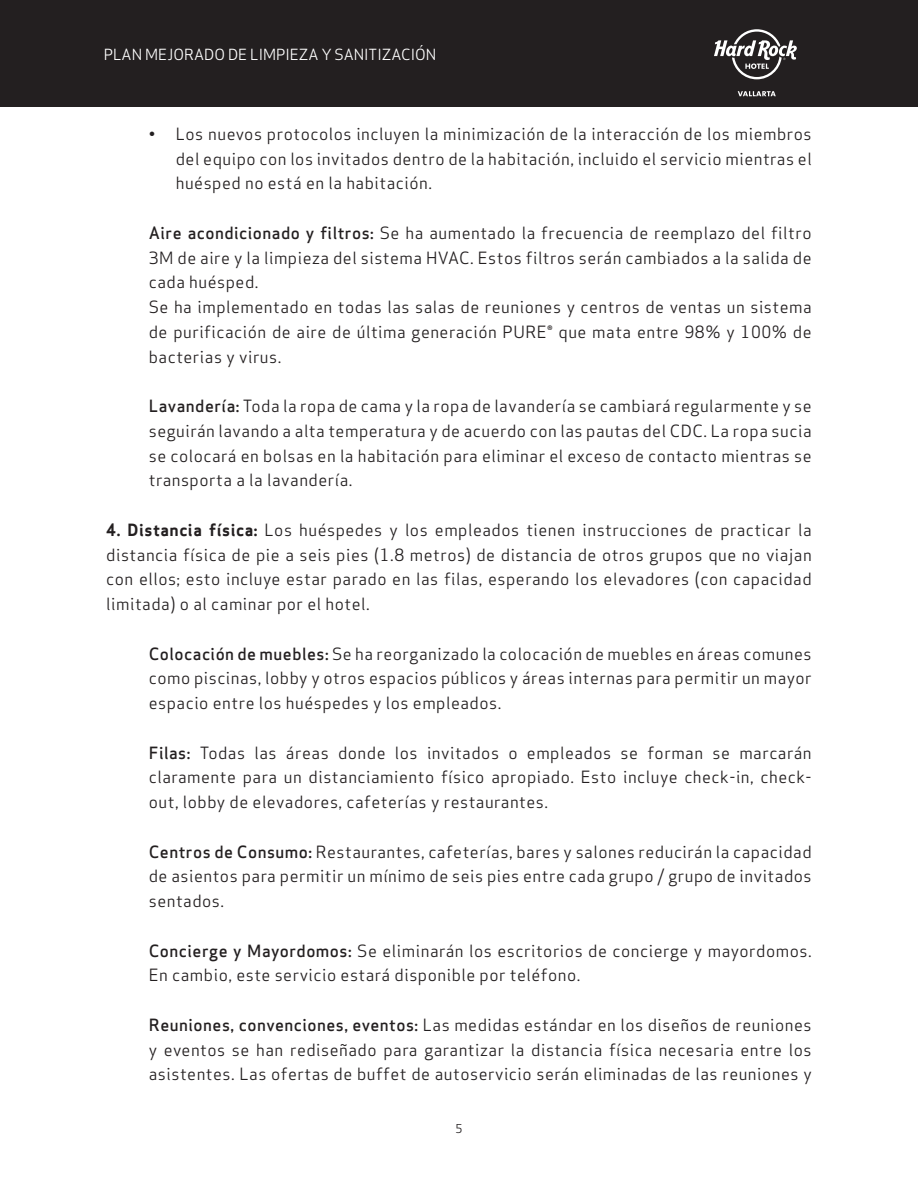
<style>
.page{position:relative;width:918px;height:1188px;background:#fff}
.page>*{position:absolute;margin:0;border:0;box-sizing:border-box;transform-origin:0 0}
.t1{font:16.5px/24.8px "Apex Sans";letter-spacing:.03em;color:#231f20;text-align:justify}
.t2{font:15px "Apex Sans";color:#fff}
.t3{font:12px "Apex Sans";color:#231f20}
.s1{font-weight:500}
.s2{font-weight:700}
</style>
<div class="page">
<div style="left:0;top:0;width:918px;height:106px;background:#231f20"></div>
<svg style="left:714px;top:29px;width:83px;height:50px"></svg>
<svg style="left:738px;top:91px;width:38px;height:5px"></svg>
<p class="t2" style="left:104px;top:42px;width:334px">PLAN MEJORADO DE LIMPIEZA Y SANITIZACIÓN</p>
<p class="t1" style="left:176px;top:120px;width:637px;text-indent:-27px">• Los nuevos protocolos incluyen la minimización de la interacción de los miembros del equipo con los invitados dentro de la habitación, incluido el servicio mientras el huésped no está en la habitación.</p>
<p class="t1" style="left:149px;top:219px;width:664px"><span class="s1">Aire acondicionado y filtros:</span> Se ha aumentado la frecuencia de reemplazo del filtro 3M de aire y la limpieza del sistema HVAC. Estos filtros serán cambiados a la salida de cada huésped.</p>
<p class="t1" style="left:149px;top:293px;width:664px">Se ha implementado en todas las salas de reuniones y centros de ventas un sistema de purificación de aire de última generación PURE® que mata entre 98% y 100% de bacterias y virus.</p>
<p class="t1" style="left:149px;top:392px;width:664px"><span class="s1">Lavandería:</span> Toda la ropa de cama y la ropa de lavandería se cambiará regularmente y se seguirán lavando a alta temperatura y de acuerdo con las pautas del CDC. La ropa sucia se colocará en bolsas en la habitación para eliminar el exceso de contacto mientras se transporta a la lavandería.</p>
<p class="t1" style="left:106px;top:516px;width:707px"><span class="s2">4. Distancia física:</span> Los huéspedes y los empleados tienen instrucciones de practicar la distancia física de pie a seis pies (1.8 metros) de distancia de otros grupos que no viajan con ellos; esto incluye estar parado en las filas, esperando los elevadores (con capacidad limitada) o al caminar por el hotel.</p>
<p class="t1" style="left:149px;top:640px;width:664px"><span class="s1">Colocación de muebles:</span> Se ha reorganizado la colocación de muebles en áreas comunes como piscinas, lobby y otros espacios públicos y áreas internas para permitir un mayor espacio entre los huéspedes y los empleados.</p>
<p class="t1" style="left:149px;top:739px;width:664px"><span class="s1">Filas:</span> Todas las áreas donde los invitados o empleados se forman se marcarán claramente para un distanciamiento físico apropiado. Esto incluye check-in, check&shy;out, lobby de elevadores, cafeterías y restaurantes.</p>
<p class="t1" style="left:149px;top:838px;width:664px"><span class="s1">Centros de Consumo:</span> Restaurantes, cafeterías, bares y salones reducirán la capacidad de asientos para permitir un mínimo de seis pies entre cada grupo / grupo de invitados sentados.</p>
<p class="t1" style="left:149px;top:937px;width:664px"><span class="s1">Concierge y Mayordomos:</span> Se eliminarán los escritorios de concierge y mayordomos.<br>En cambio, este servicio estará disponible por teléfono.</p>
<p class="t1" style="left:149px;top:1011px;width:664px"><span class="s1">Reuniones, convenciones, eventos:</span> Las medidas estándar en los diseños de reuniones y eventos se han rediseñado para garantizar la distancia física necesaria entre los asistentes. Las ofertas de buffet de autoservicio serán eliminadas de las reuniones y</p>
<p class="t3" style="left:455px;top:1119px;width:9px">5</p>
</div>
